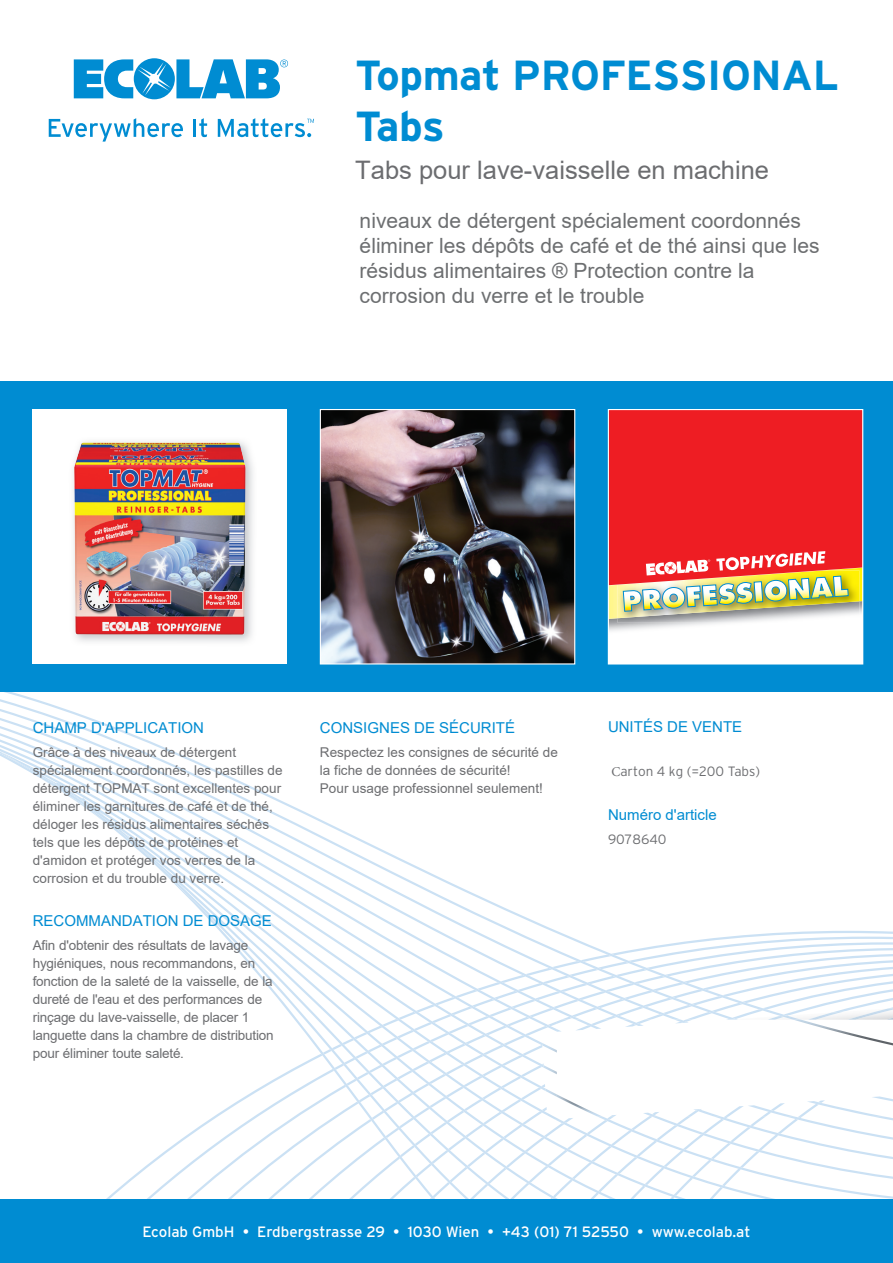
<style>
.page{position:relative;width:893px;height:1263px;background:#fff}
.page>*{position:absolute;margin:0;border:0;box-sizing:border-box;transform-origin:0 0}
.t1{font:700 42px/50.4px "Interstate";letter-spacing:-.01em;color:#008cd2}
.t2{font:25.5px "Arial";color:#6c6d70}
.t3{font:21px/25.2px "Arial";color:#6d6f71}
.t4{font:15px "Arial";color:#008cd2}
.t5{font:15px "Interstate";color:#fff}
.t6{font:13.5px/18px "Arial";color:#6c6d70}
.t7{font:300 13.5px "Interstate";color:#6c6d70}
.s1{font-family:"Minion Pro";font-weight:400}
</style>
<div class="page">
<svg style="left:106px;top:1159px;width:699px;height:40px"></svg>
<svg style="left:155px;top:1120px;width:738px;height:39px"></svg>
<svg style="left:209px;top:931px;width:684px;height:189px"></svg>
<svg style="left:3px;top:692px;width:784px;height:324px"></svg>
<svg style="left:0;top:709px;width:681px;height:311px"></svg>
<svg style="left:74px;top:58px;width:214px;height:41px"></svg>
<svg style="left:49px;top:118px;width:134px;height:24px"></svg>
<hr style="left:193px;top:119px;width:3px;height:18px;background:#008cd2">
<svg style="left:199px;top:118px;width:8px;height:19px"></svg>
<svg style="left:218px;top:118px;width:96px;height:19px"></svg>
<div style="left:0;top:1199px;width:893px;height:64px;background:#008cd2"></div>
<div style="left:0;top:381px;width:893px;height:311px;background:#008cd2"></div>
<div style="left:32px;top:410px;width:254px;height:254px;background:#fff"></div>
<img style="left:322px;top:411px;width:251px;height:251px">
<div style="left:320px;top:409px;width:255px;height:255px;border:1px solid #fff"></div>
<div style="left:608px;top:410px;width:255px;height:254px;background:#fff"></div>
<img style="left:610px;top:619px;width:110px;height:12px">
<img style="left:618px;top:619px;width:163px;height:4px">
<svg style="left:610px;top:411px;width:251px;height:208px;background:#e6473f"></svg>
<div style="left:608px;top:409px;width:255px;height:255px;border:1px solid #fff"></div>
<img style="left:73px;top:441px;width:180px;height:201px">
<img style="left:74px;top:443px;width:171px;height:192px">
<img style="left:562px;top:1030px;width:165px;height:2px">
<img style="left:557px;top:1020px;width:172px;height:10px">
<svg style="left:557px;top:1029px;width:5px;height:3px"></svg>
<img style="left:623px;top:1020px;width:21px;height:6px">
<img style="left:575px;top:1020px;width:26px;height:9px">
<img style="left:674px;top:1020px;width:15px;height:3px">
<img style="left:599px;top:1094px;width:294px;height:22px">
<img style="left:611px;top:1100px;width:214px;height:16px">
<img style="left:643px;top:1113px;width:14px;height:3px">
<img style="left:748px;top:1105px;width:45px;height:11px">
<img style="left:872px;top:1096px;width:21px;height:5px">
<img style="left:693px;top:1109px;width:27px;height:7px">
<img style="left:807px;top:1101px;width:75px;height:15px">
<img style="left:729px;top:1008px;width:164px;height:12px">
<img style="left:781px;top:1015px;width:20px;height:5px">
<svg style="left:547px;top:1116px;width:12px;height:3px"></svg>
<svg style="left:544px;top:1065px;width:13px;height:9px"></svg>
<img style="left:545px;top:1088px;width:54px;height:28px">
<img style="left:542px;top:1043px;width:15px;height:9px">
<img style="left:793px;top:1020px;width:100px;height:25px">
<h1 class="t1" style="left:355px;top:50px;width:485px">Topmat PROFESSIONAL<br>Tabs</h1>
<h2 class="t2" style="left:355px;top:153px;width:415px">Tabs pour lave-vaisselle en machine</h2>
<h3 class="t3" style="left:360px;top:208px;width:461px">niveaux de détergent spécialement coordonnés éliminer les dépôts de café et de thé ainsi que les résidus alimentaires ® Protection contre la corrosion du verre et le trouble</h3>
<p class="t4" style="left:33px;top:717px;width:173px">CHAMP D'APPLICATION</p>
<p class="t6" style="left:33px;top:743px;width:251px">Grâce à des niveaux de détergent spécialement coordonnés, les pastilles de détergent TOPMAT sont excellentes pour éliminer les garnitures de café et de thé, déloger les résidus alimentaires séchés tels que les dépôts de protéines et d'amidon et protéger vos verres de la corrosion et du trouble du verre.</p>
<p class="t4" style="left:33px;top:910px;width:241px">RECOMMANDATION DE DOSAGE</p>
<p class="t6" style="left:33px;top:936px;width:242px">Afin d'obtenir des résultats de lavage hygiéniques, nous recommandons, en fonction de la saleté de la vaisselle, de la dureté de l'eau et des performances de rinçage du lave-vaisselle, de placer 1 languette dans la chambre de distribution pour éliminer toute saleté.</p>
<p class="t4" style="left:320px;top:717px;width:197px">CONSIGNES DE SÉCURITÉ</p>
<p class="t6" style="left:320px;top:743px;width:239px">Respectez les consignes de sécurité de la fiche de données de sécurité!<br>Pour usage professionnel seulement!</p>
<p class="t4" style="left:608px;top:716px;width:136px">UNITÉS DE VENTE</p>
<p class="t7" style="left:611px;top:763px;width:150px"><span class="s1">C</span>arton 4 kg (=200 Tabs)</p>
<p class="t4" style="left:608px;top:804px;width:110px">Numéro d'article</p>
<p class="t7" style="left:608px;top:831px;width:60px">9078640</p>
<p class="t5" style="left:142px;top:1223px;width:610px">Ecolab GmbH • Erdbergstrasse 29 • 1030 Wien • +43 (01) 71 52550 • www.ecolab.at</p>
</div>
